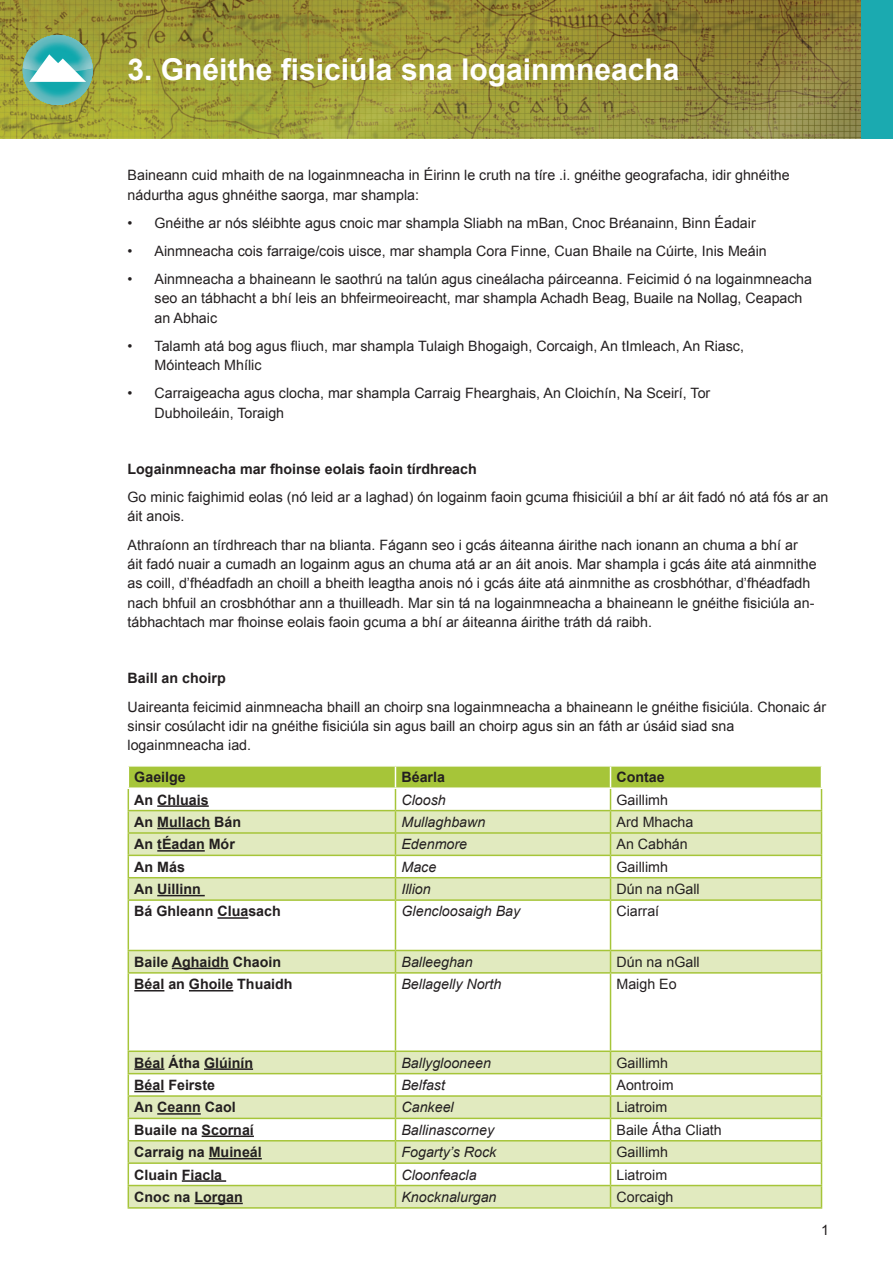
<style>
.page{position:relative;width:893px;height:1263px;background:#fff}
.page>*{position:absolute;margin:0;border:0;box-sizing:border-box;transform-origin:0 0}
.t1{font:700 30px "Arial";color:#fff}
.t2{font:14.25px/19.5px "Arial";color:#231f20}
.t3{font:700 14.25px "Arial";color:#231f20}
.t4{font:italic 14.25px "Arial";color:#231f20}
</style>
<div class="page">
<img style="left:0;top:0;width:861px;height:139px">
<div style="left:861px;top:0;width:32px;height:139px;background:#1baab0"></div>
<img style="left:23px;top:72px;width:70px;height:33px">
<img style="left:23px;top:35px;width:70px;height:37px">
<svg style="left:29px;top:54px;width:57px;height:28px"></svg>
<svg style="left:129px;top:901px;width:692px;height:306px"></svg>
<hr style="left:128px;top:899px;width:267px;height:2px;background:#a6c539">
<hr style="left:395px;top:899px;width:215px;height:2px;background:#a6c539">
<hr style="left:395px;top:901px;width:1px;height:49px;background:#a6c539">
<hr style="left:610px;top:899px;width:212px;height:2px;background:#a6c539">
<hr style="left:610px;top:901px;width:1px;height:49px;background:#a6c539">
<hr style="left:128px;top:950px;width:267px;height:1px;background:#a6c539">
<hr style="left:395px;top:950px;width:215px;height:1px;background:#a6c539">
<svg style="left:395px;top:951px;width:1px;height:21px"></svg>
<hr style="left:610px;top:950px;width:212px;height:1px;background:#a6c539">
<svg style="left:610px;top:951px;width:1px;height:21px"></svg>
<hr style="left:128px;top:972px;width:267px;height:2px;background:#a6c539">
<hr style="left:395px;top:972px;width:215px;height:2px;background:#a6c539">
<hr style="left:395px;top:974px;width:1px;height:76px;background:#a6c539">
<hr style="left:610px;top:972px;width:212px;height:2px;background:#a6c539">
<hr style="left:610px;top:974px;width:1px;height:76px;background:#a6c539">
<hr style="left:128px;top:1050px;width:267px;height:2px;background:#a6c539">
<hr style="left:395px;top:1050px;width:215px;height:2px;background:#a6c539">
<hr style="left:610px;top:1050px;width:212px;height:2px;background:#a6c539">
<hr style="left:128px;top:1073px;width:267px;height:1px;background:#a6c539">
<hr style="left:395px;top:1073px;width:215px;height:1px;background:#a6c539">
<hr style="left:610px;top:1073px;width:212px;height:1px;background:#a6c539">
<hr style="left:128px;top:1095px;width:267px;height:2px;background:#a6c539">
<hr style="left:395px;top:1095px;width:215px;height:2px;background:#a6c539">
<hr style="left:610px;top:1095px;width:212px;height:2px;background:#a6c539">
<hr style="left:128px;top:1118px;width:267px;height:1px;background:#a6c539">
<hr style="left:395px;top:1118px;width:215px;height:1px;background:#a6c539">
<hr style="left:610px;top:1118px;width:212px;height:1px;background:#a6c539">
<hr style="left:128px;top:1140px;width:267px;height:1px;background:#a6c539">
<hr style="left:395px;top:1140px;width:215px;height:1px;background:#a6c539">
<hr style="left:610px;top:1140px;width:212px;height:1px;background:#a6c539">
<hr style="left:128px;top:1162px;width:267px;height:2px;background:#a6c539">
<hr style="left:395px;top:1162px;width:215px;height:2px;background:#a6c539">
<hr style="left:610px;top:1162px;width:212px;height:2px;background:#a6c539">
<hr style="left:128px;top:1185px;width:267px;height:1px;background:#a6c539">
<hr style="left:395px;top:1185px;width:215px;height:1px;background:#a6c539">
<svg style="left:395px;top:1052px;width:1px;height:155px"></svg>
<hr style="left:610px;top:1185px;width:212px;height:1px;background:#a6c539">
<svg style="left:610px;top:1052px;width:1px;height:155px"></svg>
<hr style="left:128px;top:1207px;width:267px;height:2px;background:#a6c539">
<hr style="left:395px;top:1207px;width:215px;height:2px;background:#a6c539">
<hr style="left:610px;top:1207px;width:212px;height:2px;background:#a6c539">
<hr style="left:128px;top:901px;width:1px;height:49px;background:#a6c539">
<hr style="left:821px;top:901px;width:1px;height:49px;background:#a6c539">
<svg style="left:128px;top:951px;width:1px;height:21px"></svg>
<svg style="left:821px;top:951px;width:1px;height:21px"></svg>
<hr style="left:128px;top:974px;width:1px;height:76px;background:#a6c539">
<hr style="left:821px;top:974px;width:1px;height:76px;background:#a6c539">
<svg style="left:128px;top:1052px;width:1px;height:155px"></svg>
<svg style="left:821px;top:1052px;width:1px;height:155px"></svg>
<svg style="left:128px;top:766px;width:694px;height:133px"></svg>
<hr style="left:128px;top:787px;width:267px;height:2px;background:#fff">
<hr style="left:395px;top:787px;width:215px;height:2px;background:#fff">
<hr style="left:610px;top:787px;width:212px;height:2px;background:#fff">
<hr style="left:157px;top:805px;width:52px;height:2px;background:#231f20">
<hr style="left:157px;top:828px;width:53px;height:1px;background:#231f20">
<hr style="left:157px;top:850px;width:48px;height:2px;background:#231f20">
<hr style="left:157px;top:895px;width:48px;height:1px;background:#231f20">
<hr style="left:217px;top:917px;width:31px;height:2px;background:#231f20">
<hr style="left:172px;top:968px;width:57px;height:1px;background:#231f20">
<hr style="left:134px;top:990px;width:30px;height:1px;background:#231f20">
<hr style="left:189px;top:990px;width:44px;height:1px;background:#231f20">
<hr style="left:134px;top:1068px;width:30px;height:2px;background:#231f20">
<hr style="left:204px;top:1068px;width:49px;height:2px;background:#231f20">
<hr style="left:134px;top:1091px;width:30px;height:1px;background:#231f20">
<hr style="left:157px;top:1113px;width:44px;height:2px;background:#231f20">
<hr style="left:202px;top:1135px;width:52px;height:2px;background:#231f20">
<hr style="left:209px;top:1158px;width:53px;height:1px;background:#231f20">
<hr style="left:182px;top:1180px;width:44px;height:2px;background:#231f20">
<hr style="left:194px;top:1203px;width:49px;height:1px;background:#231f20">
<h1 class="t1" style="left:128px;top:50px;width:553px">3. Gnéithe fisiciúla sna logainmneacha</h1>
<p class="t2" style="left:128px;top:166px;width:664px">Baineann cuid mhaith de na logainmneacha in Éirinn le cruth na tíre .i. gnéithe geografacha, idir ghnéithe nádurtha agus ghnéithe saorga, mar shampla:</p>
<p class="t2" style="left:128px;top:213px;width:630px">• Gnéithe ar nós sléibhte agus cnoic mar shampla Sliabh na mBan, Cnoc Bréanainn, Binn Éadair</p>
<p class="t2" style="left:128px;top:241px;width:641px">• Ainmneacha cois farraige/cois uisce, mar shampla Cora Finne, Cuan Bhaile na Cúirte, Inis Meáin</p>
<p class="t2" style="left:155px;top:269px;width:659px;text-indent:-27px">• Ainmneacha a bhaineann le saothrú na talún agus cineálacha páirceanna. Feicimid ó na logainmneacha seo an tábhacht a bhí leis an bhfeirmeoireacht, mar shampla Achadh Beag, Buaile na Nollag, Ceapach an Abhaic</p>
<p class="t2" style="left:155px;top:336px;width:591px;text-indent:-27px">• Talamh atá bog agus fliuch, mar shampla Tulaigh Bhogaigh, Corcaigh, An tImleach, An Riasc,<br>Móinteach Mhílic</p>
<p class="t2" style="left:155px;top:384px;width:557px;text-indent:-27px">• Carraigeacha agus clocha, mar shampla Carraig Fhearghais, An Cloichín, Na Sceirí, Tor<br>Dubhoileáin, Toraigh</p>
<p class="t3" style="left:128px;top:460px;width:351px">Logainmneacha mar fhoinse eolais faoin tírdhreach</p>
<p class="t2" style="left:128px;top:487px;width:702px">Go minic faighimid eolas (nó leid ar a laghad) ón logainm faoin gcuma fhisiciúil a bhí ar áit fadó nó atá fós ar an áit anois.</p>
<p class="t2" style="left:128px;top:535px;width:691px">Athraíonn an tírdhreach thar na blianta. Fágann seo i gcás áiteanna áirithe nach ionann an chuma a bhí ar<br>áit fadó nuair a cumadh an logainm agus an chuma atá ar an áit anois. Mar shampla i gcás áite atá ainmnithe as coill, d’fhéadfadh an choill a bheith leagtha anois nó i gcás áite atá ainmnithe as crosbhóthar, d’fhéadfadh nach bhfuil an crosbhóthar ann a thuilleadh. Mar sin tá na logainmneacha a bhaineann le gnéithe fisiciúla an&shy;tábhachtach mar fhoinse eolais faoin gcuma a bhí ar áiteanna áirithe tráth dá raibh.</p>
<p class="t3" style="left:128px;top:669px;width:100px">Baill an choirp</p>
<p class="t2" style="left:128px;top:697px;width:700px">Uaireanta feicimid ainmneacha bhaill an choirp sna logainmneacha a bhaineann le gnéithe fisiciúla. Chonaic ár sinsir cosúlacht idir na gnéithe fisiciúla sin agus baill an choirp agus sin an fáth ar úsáid siad sna logainmneacha iad.</p>
<p class="t3" style="left:134px;top:768px;width:53px">Gaeilge</p>
<p class="t3" style="left:401px;top:768px;width:45px">Béarla</p>
<p class="t3" style="left:616px;top:768px;width:50px">Contae</p>
<p class="t3" style="left:134px;top:790px;width:76px">An Chluais</p>
<p class="t4" style="left:401px;top:790px;width:46px">Cloosh</p>
<p class="t2" style="left:616px;top:790px;width:53px">Gaillimh</p>
<p class="t3" style="left:134px;top:812px;width:108px">An Mullach Bán</p>
<p class="t4" style="left:401px;top:813px;width:85px">Mullaghbawn</p>
<p class="t2" style="left:616px;top:812px;width:78px">Ard Mhacha</p>
<p class="t3" style="left:134px;top:835px;width:102px">An tÉadan Mór</p>
<p class="t4" style="left:401px;top:835px;width:67px">Edenmore</p>
<p class="t2" style="left:616px;top:835px;width:73px">An Cabhán</p>
<p class="t3" style="left:134px;top:857px;width:52px">An Más</p>
<p class="t4" style="left:401px;top:857px;width:36px">Mace</p>
<p class="t2" style="left:616px;top:857px;width:53px">Gaillimh</p>
<p class="t3" style="left:134px;top:880px;width:68px">An Uillinn</p>
<p class="t4" style="left:401px;top:880px;width:31px">Illion</p>
<p class="t2" style="left:616px;top:879px;width:85px">Dún na nGall</p>
<p class="t3" style="left:134px;top:902px;width:148px">Bá Ghleann Cluasach</p>
<p class="t4" style="left:401px;top:902px;width:120px">Glencloosaigh Bay</p>
<p class="t2" style="left:616px;top:902px;width:44px">Ciarraí</p>
<p class="t3" style="left:134px;top:952px;width:148px">Baile Aghaidh Chaoin</p>
<p class="t4" style="left:401px;top:953px;width:73px">Balleeghan</p>
<p class="t2" style="left:616px;top:952px;width:85px">Dún na nGall</p>
<p class="t3" style="left:134px;top:975px;width:160px">Béal an Ghoile Thuaidh</p>
<p class="t4" style="left:401px;top:975px;width:101px">Bellagelly North</p>
<p class="t2" style="left:616px;top:975px;width:62px">Maigh Eo</p>
<p class="t3" style="left:134px;top:1053px;width:120px">Béal Átha Glúinín</p>
<p class="t4" style="left:401px;top:1053px;width:91px">Ballyglooneen</p>
<p class="t2" style="left:616px;top:1053px;width:53px">Gaillimh</p>
<p class="t3" style="left:134px;top:1075px;width:82px">Béal Feirste</p>
<p class="t4" style="left:401px;top:1076px;width:45px">Belfast</p>
<p class="t2" style="left:616px;top:1075px;width:59px">Aontroim</p>
<p class="t3" style="left:134px;top:1098px;width:103px">An Ceann Caol</p>
<p class="t4" style="left:401px;top:1098px;width:54px">Cankeel</p>
<p class="t2" style="left:616px;top:1098px;width:52px">Liatroim</p>
<p class="t3" style="left:134px;top:1120px;width:121px">Buaile na Scornaí</p>
<p class="t4" style="left:401px;top:1120px;width:94px">Ballinascorney</p>
<p class="t2" style="left:616px;top:1120px;width:107px">Baile Átha Cliath</p>
<p class="t3" style="left:134px;top:1143px;width:129px">Carraig na Muineál</p>
<p class="t4" style="left:401px;top:1143px;width:96px">Fogarty’s Rock</p>
<p class="t2" style="left:616px;top:1142px;width:53px">Gaillimh</p>
<p class="t3" style="left:134px;top:1165px;width:89px">Cluain Fiacla</p>
<p class="t4" style="left:401px;top:1165px;width:77px">Cloonfeacla</p>
<p class="t2" style="left:616px;top:1165px;width:52px">Liatroim</p>
<p class="t3" style="left:134px;top:1187px;width:110px">Cnoc na Lorgan</p>
<p class="t4" style="left:401px;top:1188px;width:97px">Knocknalurgan</p>
<p class="t2" style="left:616px;top:1187px;width:59px">Corcaigh</p>
<p class="t2" style="left:821px;top:1220px;width:9px">1</p>
</div>
